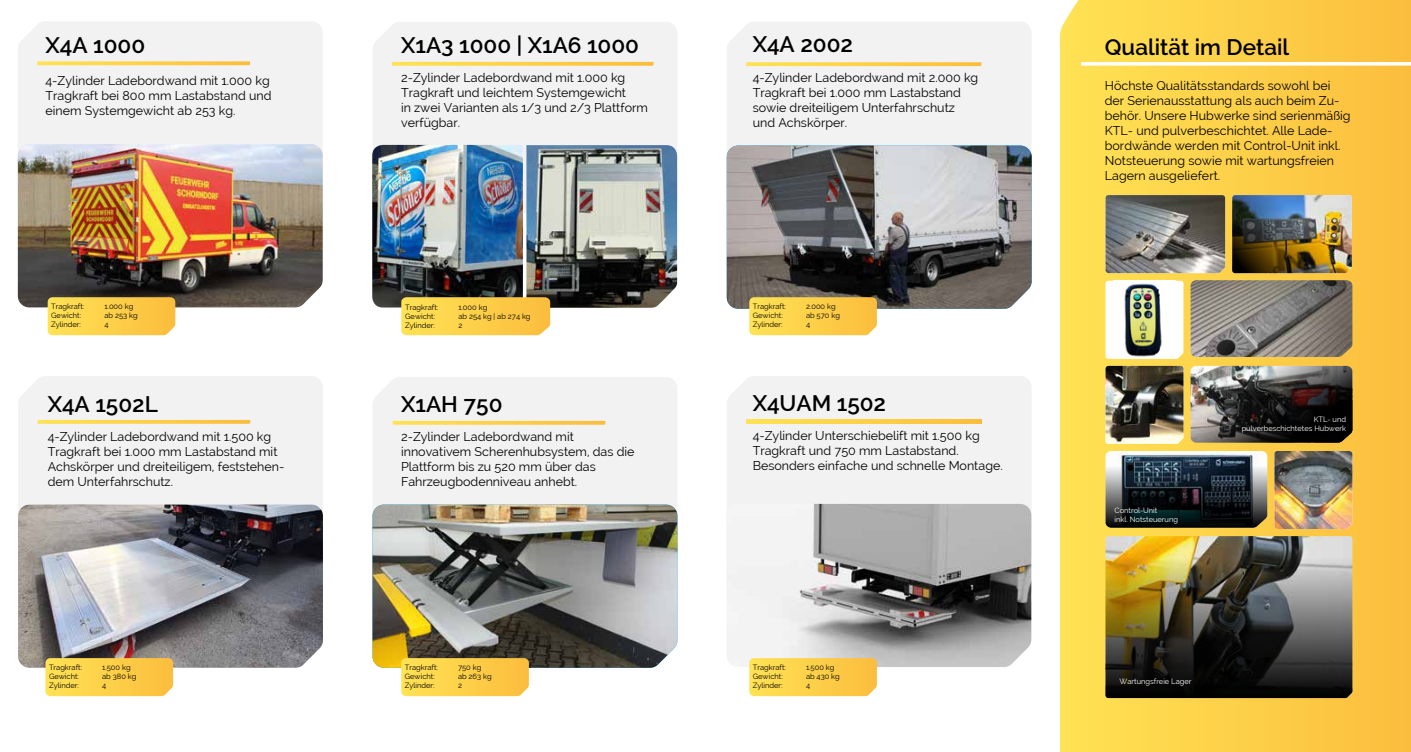
<style>
.page{position:relative;width:1411px;height:752px;background:#fff}
.page>*{position:absolute;margin:0;border:0;box-sizing:border-box;transform-origin:0 0}
.t1{font:600 22.5px "Raleway";color:#000}
.t2{font:12.5px/15px "Raleway";color:#000}
.t3{font:7.5px "Raleway";color:#000}
.t4{font:7.5px/9px "Raleway";color:#fff;text-align:right}
</style>
<div class="page">
<svg style="left:1060px;top:0;width:350px;height:751px;background:#fcce49"></svg>
<div style="left:727px;top:376px;width:304px;height:127px;background:#f2f2f2"></div>
<div style="left:727px;top:22px;width:304px;height:123px;background:#f2f2f2"></div>
<div style="left:373px;top:377px;width:304px;height:127px;background:#f2f2f2"></div>
<img style="left:372px;top:504px;width:305px;height:163px">
<svg style="left:392px;top:420px;width:213px;height:4px"></svg>
<div style="left:18px;top:22px;width:304px;height:122px;background:#f2f2f2"></div>
<svg style="left:37px;top:61px;width:213px;height:4px"></svg>
<img style="left:18px;top:144px;width:305px;height:163px">
<div style="left:18px;top:376px;width:305px;height:128px;background:#f2f2f2"></div>
<img style="left:18px;top:504px;width:305px;height:163px">
<svg style="left:38px;top:419px;width:212px;height:4px"></svg>
<div style="left:373px;top:22px;width:304px;height:191px;background:#f2f2f2"></div>
<svg style="left:392px;top:62px;width:261px;height:4px"></svg>
<svg style="left:746px;top:62px;width:235px;height:4px"></svg>
<svg style="left:746px;top:419px;width:235px;height:4px"></svg>
<svg style="left:1080px;top:62px;width:330px;height:4px"></svg>
<img style="left:727px;top:503px;width:304px;height:163px">
<svg style="left:1105px;top:280px;width:78px;height:78px"></svg>
<img style="left:1113px;top:280px;width:62px;height:78px">
<img style="left:1190px;top:280px;width:162px;height:77px">
<img style="left:1105px;top:365px;width:78px;height:78px">
<svg style="left:1190px;top:365px;width:162px;height:77px;background:#4d4945"></svg>
<svg style="left:1105px;top:451px;width:162px;height:76px;background:#3c454a"></svg>
<img style="left:1274px;top:451px;width:78px;height:77px">
<svg style="left:48px;top:297px;width:127px;height:38px;background:#fbcf4a"></svg>
<svg style="left:45px;top:657px;width:128px;height:38px;background:#f8cc4b"></svg>
<img style="left:372px;top:145px;width:151px;height:162px">
<img style="left:526px;top:145px;width:151px;height:162px">
<svg style="left:401px;top:297px;width:149px;height:38px;background:#fbce4a"></svg>
<img style="left:726px;top:145px;width:305px;height:163px">
<svg style="left:749px;top:297px;width:127px;height:38px;background:#fccf4b"></svg>
<svg style="left:401px;top:657px;width:128px;height:38px;background:#f7cb49"></svg>
<svg style="left:749px;top:657px;width:127px;height:38px;background:#fcd04f"></svg>
<img style="left:1105px;top:195px;width:119px;height:78px">
<img style="left:1232px;top:195px;width:119px;height:78px">
<img style="left:1105px;top:536px;width:247px;height:161px">
<h1 class="t1" style="left:45px;top:32px;width:101px">X4A 1000</h1>
<p class="t2" style="left:45px;top:73px;width:227px">4-Zylinder Ladebordwand mit 1.000 kg<br>Tragkraft bei 800 mm Lastabstand und einem Systemgewicht ab 253 kg.</p>
<h1 class="t1" style="left:401px;top:32px;width:239px">X1A3 1000 | X1A6 1000</h1>
<p class="t2" style="left:401px;top:70px;width:248px">2-Zylinder Ladebordwand mit 1.000 kg<br>Tragkraft und leichtem Systemgewicht<br>in zwei Varianten als 1/3 und 2/3 Plattform verfügbar.</p>
<h1 class="t1" style="left:752px;top:32px;width:102px">X4A 2002</h1>
<p class="t2" style="left:752px;top:70px;width:227px">4-Zylinder Ladebordwand mit 2.000 kg<br>Tragkraft bei 1.000 mm Lastabstand sowie dreiteiligem Unterfahrschutz und Achskörper.</p>
<h1 class="t1" style="left:1104px;top:35px;width:186px">Qualität im Detail</h1>
<p class="t2" style="left:1104px;top:78px;width:247px">Höchste Qualitätsstandards sowohl bei der Serienausstattung als auch beim Zu&shy;behör. Unsere Hubwerke sind serienmäßig KTL- und pulverbeschichtet. Alle Lade&shy;bordwände werden mit Control-Unit inkl.<br>Notsteuerung sowie mit wartungsfreien Lagern ausgeliefert.</p>
<p class="t3" style="left:51px;top:302px;width:35px">Tragkraft:</p>
<p class="t3" style="left:104px;top:302px;width:30px">1.000 kg</p>
<p class="t3" style="left:51px;top:311px;width:31px">Gewicht:</p>
<p class="t3" style="left:104px;top:311px;width:35px">ab 253 kg</p>
<p class="t3" style="left:51px;top:320px;width:31px">Zylinder:</p>
<p class="t3" style="left:104px;top:320px;width:6px">4</p>
<p class="t3" style="left:405px;top:303px;width:35px">Tragkraft:</p>
<p class="t3" style="left:458px;top:303px;width:30px">1.000 kg</p>
<p class="t3" style="left:405px;top:312px;width:31px">Gewicht:</p>
<p class="t3" style="left:458px;top:312px;width:74px">ab 254 kg | ab 274 kg</p>
<p class="t3" style="left:405px;top:321px;width:31px">Zylinder:</p>
<p class="t3" style="left:458px;top:321px;width:5px">2</p>
<p class="t3" style="left:752px;top:302px;width:35px">Tragkraft:</p>
<p class="t3" style="left:806px;top:302px;width:31px">2.000 kg</p>
<p class="t3" style="left:752px;top:311px;width:31px">Gewicht:</p>
<p class="t3" style="left:806px;top:311px;width:36px">ab 570 kg</p>
<p class="t3" style="left:752px;top:320px;width:31px">Zylinder:</p>
<p class="t3" style="left:806px;top:320px;width:6px">4</p>
<h1 class="t1" style="left:48px;top:391px;width:112px">X4A 1502L</h1>
<p class="t2" style="left:48px;top:429px;width:238px">4-Zylinder Ladebordwand mit 1.500 kg Tragkraft bei 1.000 mm Lastabstand mit Achskörper und dreiteiligem, feststehen&shy;dem Unterfahrschutz.</p>
<h1 class="t1" style="left:401px;top:391px;width:103px">X1AH 750</h1>
<p class="t2" style="left:401px;top:429px;width:235px">2-Zylinder Ladebordwand mit innovativem Scherenhubsystem, das die<br>Plattform bis zu 520 mm über das<br>Fahrzeugbodenniveau anhebt.</p>
<h1 class="t1" style="left:752px;top:390px;width:135px">X4UAM 1502</h1>
<p class="t2" style="left:752px;top:428px;width:251px">4-Zylinder Unterschiebelift mit 1.500 kg<br>Tragkraft und 750 mm Lastabstand.<br>Besonders einfache und schnelle Montage.</p>
<p class="t4" style="left:1241px;top:415px;width:106px">KTL- und pulverbeschichtetes Hubwerk</p>
<p class="t4" style="left:1114px;top:506px;width:65px;text-align:left">Control-Unit<br>inkl. Notsteuerung</p>
<p class="t3" style="left:49px;top:662px;width:35px">Tragkraft:</p>
<p class="t3" style="left:102px;top:662px;width:30px">1.500 kg</p>
<p class="t3" style="left:49px;top:671px;width:31px">Gewicht:</p>
<p class="t3" style="left:102px;top:671px;width:36px">ab 380 kg</p>
<p class="t3" style="left:49px;top:680px;width:31px">Zylinder:</p>
<p class="t3" style="left:102px;top:680px;width:6px">4</p>
<p class="t3" style="left:405px;top:662px;width:35px">Tragkraft:</p>
<p class="t3" style="left:458px;top:662px;width:25px">750 kg</p>
<p class="t3" style="left:405px;top:671px;width:31px">Gewicht:</p>
<p class="t3" style="left:458px;top:671px;width:35px">ab 263 kg</p>
<p class="t3" style="left:405px;top:680px;width:31px">Zylinder:</p>
<p class="t3" style="left:458px;top:680px;width:5px">2</p>
<p class="t3" style="left:752px;top:662px;width:35px">Tragkraft:</p>
<p class="t3" style="left:806px;top:662px;width:30px">1.500 kg</p>
<p class="t3" style="left:752px;top:671px;width:31px">Gewicht:</p>
<p class="t3" style="left:806px;top:671px;width:35px">ab 430 kg</p>
<p class="t3" style="left:752px;top:680px;width:31px">Zylinder:</p>
<p class="t3" style="left:806px;top:680px;width:6px">4</p>
<p class="t4" style="left:1119px;top:676px;width:73px">Wartungsfreie Lager</p>
</div>
